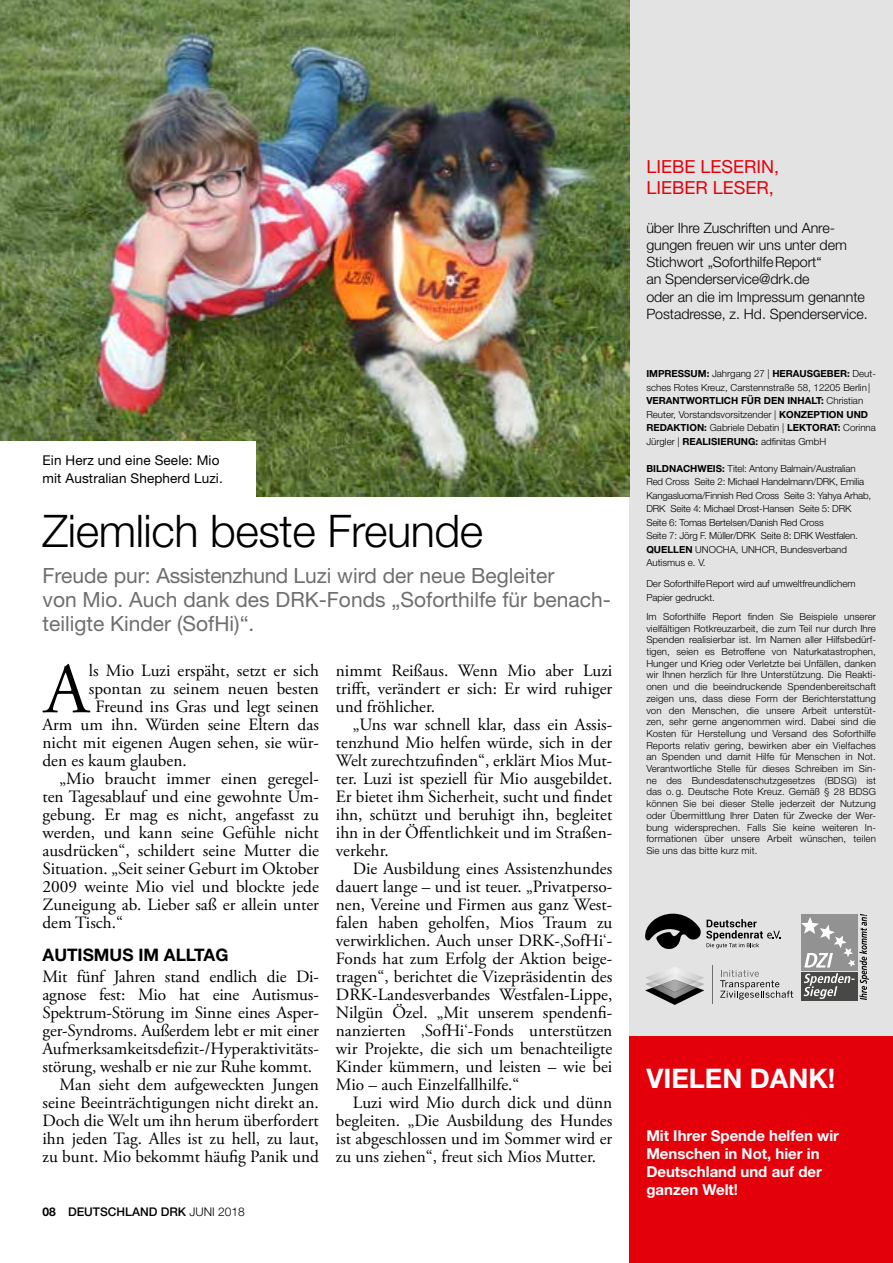
<style>
.page{position:relative;width:893px;height:1263px;background:#fff}
.page>*{position:absolute;margin:0;border:0;box-sizing:border-box;transform-origin:0 0}
.t1{font:71.55px "Adobe Garamond Pro";color:#000}
.t2{font:300 45px "Helvetica Neue LT Std";letter-spacing:-.01em;color:#000}
.t3{font:700 27px "Helvetica Neue LT Std";color:#fff}
.t4{font:21px/24px "Helvetica Neue LT Std";color:#6e6e6e}
.t5{font:18px/21px "Helvetica Neue LT Std";color:#e3000b}
.t6{font:17.25px/18px "Adobe Garamond Pro";color:#000;text-align:justify}
.t7{font:700 17.25px "Helvetica Neue LT Std";color:#000}
.t8{font:700 15px/18px "Helvetica Neue LT Std";color:#fff}
.t9{font:300 14.25px/17.2px "Helvetica Neue LT Std";letter-spacing:-.005em;color:#000}
.t10{font:13.5px/18px "Helvetica Neue LT Std";letter-spacing:.01em;color:#000}
.t11{font:500 12px "Helvetica Neue LT Std";color:#000}
.t12{font:300 9.75px/11.7px "Helvetica Neue LT Std";letter-spacing:-.005em;color:#000}
.s1{font-weight:700}
.s2{font-weight:300}
</style>
<div class="page">
<div style="left:629px;top:349px;width:264px;height:701px;background:#e3e3e3"></div>
<div style="left:629px;top:0;width:264px;height:999px;background:#e3e3e3"></div>
<div style="left:629px;top:1036px;width:264px;height:227px;background:#e3000b"></div>
<div style="left:801px;top:972px;width:57px;height:28px;background:#484847"></div>
<svg style="left:802px;top:914px;width:67px;height:86px"></svg>
<svg style="left:645px;top:914px;width:135px;height:35px"></svg>
<svg style="left:645px;top:967px;width:59px;height:38px"></svg>
<img style="left:652px;top:973px;width:45px;height:12px">
<img style="left:660px;top:979px;width:29px;height:13px">
<svg style="left:720px;top:970px;width:73px;height:29px"></svg>
<hr style="left:712px;top:965px;width:1px;height:38px;background:#6e6e6e">
<img style="left:0;top:0;width:629px;height:496px">
<div style="left:0;top:441px;width:255px;height:56px;background:#fff"></div>
<p class="t10" style="left:43px;top:451px;width:182px">Ein Herz und eine Seele: Mio mit Australian Shepherd Luzi.</p>
<h2 class="t2" style="left:43px;top:504px;width:442px">Ziemlich beste Freunde</h2>
<p class="t4" style="left:43px;top:563px;width:570px">Freude pur: Assistenzhund Luzi wird der neue Begleiter<br>von Mio. Auch dank des DRK-Fonds „Soforthilfe für benach&shy;teiligte Kinder (SofHi)“.</p>
<h1 class="t1" style="left:44px;top:647px;width:46px">A</h1>
<p class="t6" style="left:89px;top:662px;width:231px">ls Mio Luzi erspäht, setzt er sich</p>
<p class="t6" style="left:336px;top:662px;width:278px">nimmt Reißaus. Wenn Mio aber Luzi trifft, verändert er sich: Er wird ruhiger und fröhlicher.</p>
<p class="t6" style="left:336px;top:716px;width:278px;text-indent:17px">„Uns war schnell klar, dass ein Assis&shy;tenzhund Mio helfen würde, sich in der Welt zurechtzufinden“, erklärt Mios Mut&shy;ter. Luzi ist speziell für Mio ausgebildet.<br>Er bietet ihm Sicherheit, sucht und findet ihn, schützt und beruhigt ihn, begleitet ihn in der Öffentlichkeit und im Straßen&shy;verkehr.</p>
<p class="t6" style="left:336px;top:860px;width:278px;text-indent:17px">Die Ausbildung eines Assistenzhundes dauert lange – und ist teuer. „Privatperso&shy;nen, Vereine und Firmen aus ganz West&shy;falen haben geholfen, Mios Traum zu verwirklichen. Auch unser DRK-‚SofHi‘- Fonds hat zum Erfolg der Aktion beige&shy;tragen“, berichtet die Vizepräsidentin des DRK-Landesverbandes Westfalen-Lippe, Nilgün Özel. „Mit unserem spendenfi&shy;nanzierten ‚SofHi‘-Fonds unterstützen wir Projekte, die sich um benachteiligte Kinder kümmern, und leisten – wie bei Mio – auch Einzelfallhilfe.“</p>
<p class="t6" style="left:336px;top:1094px;width:278px;text-indent:17px">Luzi wird Mio durch dick und dünn begleiten. „Die Ausbildung des Hundes ist abgeschlossen und im Sommer wird er zu uns ziehen“, freut sich Mios Mutter.</p>
<p class="t6" style="left:89px;top:680px;width:231px">spontan zu seinem neuen besten</p>
<p class="t6" style="left:96px;top:698px;width:225px">Freund ins Gras und legt seinen</p>
<p class="t6" style="left:43px;top:716px;width:278px">Arm um ihn. Würden seine Eltern das</p>
<p class="t6" style="left:43px;top:734px;width:278px">nicht mit eigenen Augen sehen, sie wür-</p>
<p class="t6" style="left:43px;top:752px;width:146px">den es kaum glauben.</p>
<p class="t6" style="left:60px;top:770px;width:261px">„Mio braucht immer einen geregel-</p>
<p class="t6" style="left:43px;top:788px;width:278px">ten Tagesablauf und eine gewohnte Um-</p>
<p class="t6" style="left:43px;top:806px;width:278px">gebung. Er mag es nicht, angefasst zu</p>
<p class="t6" style="left:43px;top:824px;width:278px">werden, und kann seine Gefühle nicht</p>
<p class="t6" style="left:43px;top:842px;width:278px">ausdrücken“, schildert seine Mutter die</p>
<p class="t6" style="left:43px;top:860px;width:278px">Situation. „Seit seiner Geburt im Oktober</p>
<p class="t6" style="left:43px;top:878px;width:278px">2009 weinte Mio viel und blockte jede</p>
<p class="t6" style="left:43px;top:896px;width:278px">Zuneigung ab. Lieber saß er allein unter</p>
<p class="t6" style="left:43px;top:914px;width:82px">dem Tisch.“</p>
<p class="t7" style="left:43px;top:944px;width:187px">AUTISMUS IM ALLTAG</p>
<p class="t6" style="left:43px;top:968px;width:278px">Mit fünf Jahren stand endlich die Di-</p>
<p class="t6" style="left:43px;top:986px;width:278px">agnose fest: Mio hat eine Autismus-</p>
<p class="t6" style="left:43px;top:1004px;width:278px">Spektrum-Störung im Sinne eines Asper-</p>
<p class="t6" style="left:43px;top:1022px;width:278px">ger-Syndroms. Außerdem lebt er mit einer</p>
<p class="t6" style="left:43px;top:1040px;width:278px">Aufmerksamkeitsdefizit-/Hyperaktivitäts-</p>
<p class="t6" style="left:43px;top:1058px;width:271px">störung, weshalb er nie zur Ruhe kommt.</p>
<p class="t6" style="left:60px;top:1076px;width:261px">Man sieht dem aufgeweckten Jungen</p>
<p class="t6" style="left:43px;top:1094px;width:278px">seine Beeinträchtigungen nicht direkt an.</p>
<p class="t6" style="left:43px;top:1112px;width:278px">Doch die Welt um ihn herum überfordert</p>
<p class="t6" style="left:43px;top:1130px;width:278px">ihn jeden Tag. Alles ist zu hell, zu laut,</p>
<p class="t6" style="left:43px;top:1148px;width:278px">zu bunt. Mio bekommt häufig Panik und</p>
<p class="t11" style="left:43px;top:1205px;width:204px"><span class="s1">08</span> DEUTSCHLAND DRK <span class="s2">JUNI 2018</span></p>
<p class="t5" style="left:646px;top:156px;width:134px">LIEBE LESERIN,<br>LIEBER LESER,</p>
<p class="t9" style="left:646px;top:219px;width:223px">über Ihre Zuschriften und Anre&shy;gungen freuen wir uns unter dem<br>Stichwort „SoforthilfeReport“<br>an Spenderservice@drk.de<br>oder an die im Impressum genannte<br>Postadresse, z. Hd. Spenderservice.</p>
<p class="t12" style="left:646px;top:367px;width:231px;line-height:13.5px"><span class="s1">IMPRESSUM:</span> Jahrgang 27 | <span class="s1">HERAUSGEBER:</span> Deut&shy;sches Rotes Kreuz, Carstennstraße 58, 12205 Berlin| <span class="s1">VERANTWORTLICH FÜR DEN INHALT:</span> Christian Reuter, Vorstandsvorsitzender | <span class="s1">KONZEPTION UND REDAKTION:</span> Gabriele Debatin | <span class="s1">LEKTORAT:</span> Corinna Jürgler | <span class="s1">REALISIERUNG:</span> adfinitas GmbH</p>
<p class="t12" style="left:646px;top:461px;width:226px;line-height:13.5px"><span class="s1">BILDNACHWEIS:</span> Titel: Antony Balmain/Australian Red Cross Seite 2: Michael Handelmann/DRK, Emilia Kangasluoma/Finnish Red Cross Seite 3: Yahya Arhab, DRK Seite 4: Michael Drost-Hansen Seite 5: DRK Seite 6: Tomas Bertelsen/Danish Red Cross<br>Seite 7: Jörg F. Müller/DRK Seite 8: DRK Westfalen.<br><span class="s1">QUELLEN</span> UNOCHA, UNHCR, Bundesverband Autismus e. V.</p>
<p class="t12" style="left:646px;top:577px;width:211px;line-height:13.5px">Der SoforthilfeReport wird auf umweltfreundlichem<br>Papier gedruckt.</p>
<p class="t12" style="left:646px;top:610px;width:231px;text-align:justify">Im Soforthilfe Report finden Sie Beispiele unserer vielfältigen Rotkreuzarbeit, die zum Teil nur durch Ihre Spenden realisierbar ist. Im Namen aller Hilfsbedürf&shy;tigen, seien es Betroffene von Naturkatastrophen, Hunger und Krieg oder Verletzte bei Unfällen, danken wir Ihnen herzlich für Ihre Unterstützung. Die Reakti&shy;onen und die beeindruckende Spendenbereitschaft zeigen uns, dass diese Form der Berichterstattung von den Menschen, die unsere Arbeit unterstüt&shy;zen, sehr gerne angenommen wird. Dabei sind die Kosten für Herstellung und Versand des Soforthilfe Reports relativ gering, bewirken aber ein Vielfaches an Spenden und damit Hilfe für Menschen in Not.<br>Verantwortliche Stelle für dieses Schreiben im Sin&shy;ne des Bundesdatenschutzgesetzes (BDSG) ist das o. g. Deutsche Rote Kreuz. Gemäß § 28 BDSG können Sie bei dieser Stelle jederzeit der Nutzung oder Übermittlung Ihrer Daten für Zwecke der Wer&shy;bung widersprechen. Falls Sie keine weiteren In&shy;formationen über unsere Arbeit wünschen, teilen Sie uns das bitte kurz mit.</p>
<h3 class="t3" style="left:646px;top:1062px;width:190px">VIELEN DANK!</h3>
<p class="t8" style="left:646px;top:1126px;width:194px">Mit Ihrer Spende helfen wir<br>Menschen in Not, hier in<br>Deutschland und auf der ganzen Welt!</p>
</div>
